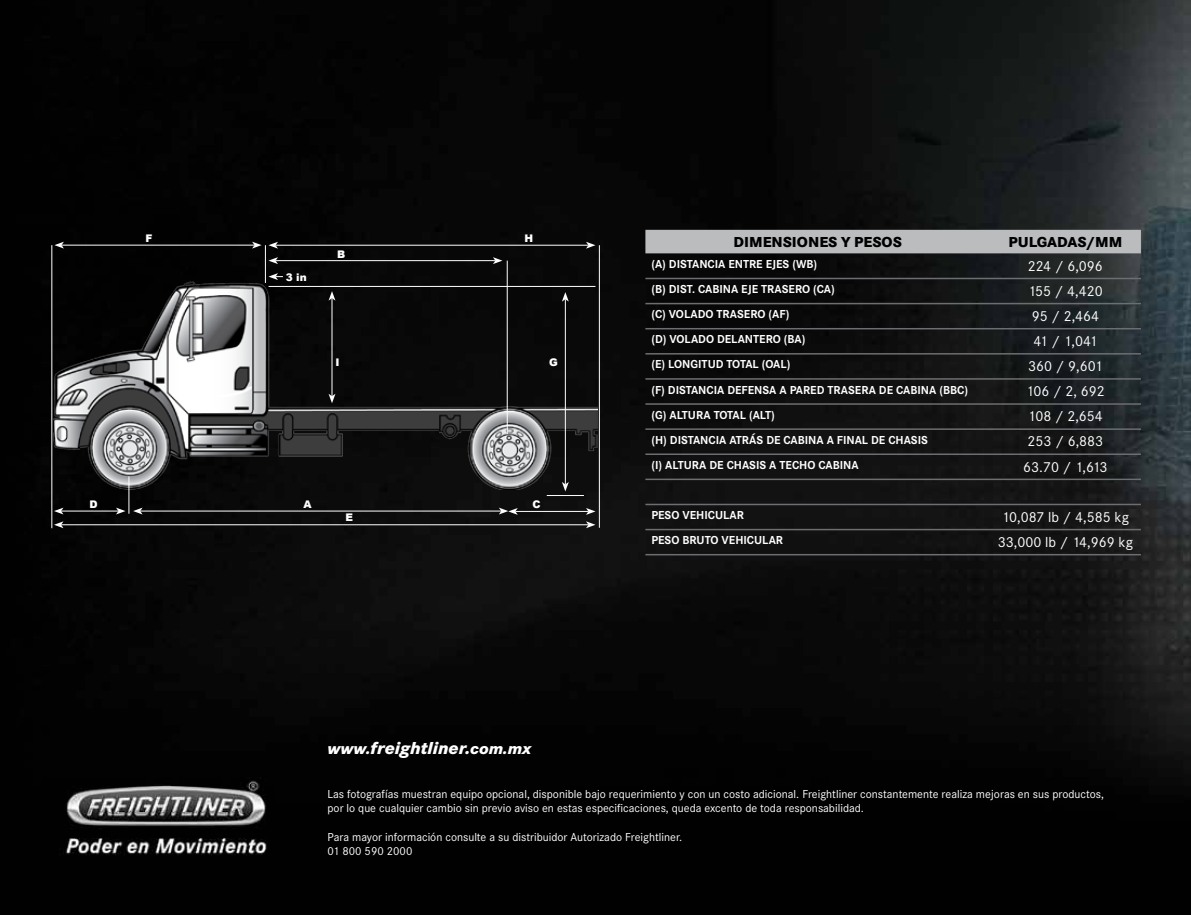
<style>
.page{position:relative;width:1191px;height:915px;background:#fff}
.page>*{position:absolute;margin:0;border:0;box-sizing:border-box;transform-origin:0 0}
.t1{font:italic 800 18px "Corporate S";color:#fff}
.t2{font:15px "Corporate S";color:#fff}
.t3{font:800 15px "Corporate S";color:#000}
.t4{font:12px/14.4px "Corporate S";color:#fff}
.t5{font:700 12px "Corporate S";color:#fff}
.t6{font:900 10.5px "Arial";color:#fff}
.s1{font-size:16.5px}
</style>
<div class="page">
<img style="left:0;top:0;width:1191px;height:914px">
<div style="left:645px;top:230px;width:496px;height:23px;background:#babcbe"></div>
<hr style="left:645px;top:277px;width:345px;height:2px;background:#6d6e71">
<hr style="left:990px;top:277px;width:151px;height:2px;background:#6d6e71">
<hr style="left:645px;top:303px;width:345px;height:1px;background:#6d6e71">
<hr style="left:990px;top:303px;width:151px;height:1px;background:#6d6e71">
<hr style="left:645px;top:328px;width:345px;height:1px;background:#6d6e71">
<hr style="left:990px;top:328px;width:151px;height:1px;background:#6d6e71">
<hr style="left:645px;top:353px;width:345px;height:1px;background:#6d6e71">
<hr style="left:990px;top:353px;width:151px;height:1px;background:#6d6e71">
<hr style="left:645px;top:378px;width:345px;height:1px;background:#6d6e71">
<hr style="left:990px;top:378px;width:151px;height:1px;background:#6d6e71">
<hr style="left:645px;top:403px;width:345px;height:1px;background:#6d6e71">
<hr style="left:990px;top:403px;width:151px;height:1px;background:#6d6e71">
<hr style="left:645px;top:428px;width:345px;height:2px;background:#6d6e71">
<hr style="left:990px;top:428px;width:151px;height:2px;background:#6d6e71">
<hr style="left:645px;top:453px;width:345px;height:2px;background:#6d6e71">
<hr style="left:990px;top:453px;width:151px;height:2px;background:#6d6e71">
<hr style="left:645px;top:528px;width:345px;height:2px;background:#6d6e71">
<hr style="left:990px;top:528px;width:151px;height:2px;background:#6d6e71">
<hr style="left:645px;top:553px;width:345px;height:2px;background:#6d6e71">
<hr style="left:990px;top:553px;width:151px;height:2px;background:#6d6e71">
<hr style="left:645px;top:478px;width:345px;height:2px;background:#6d6e71">
<hr style="left:990px;top:478px;width:151px;height:2px;background:#6d6e71">
<hr style="left:645px;top:503px;width:345px;height:2px;background:#6d6e71">
<hr style="left:990px;top:503px;width:151px;height:2px;background:#6d6e71">
<img style="left:53px;top:281px;width:544px;height:208px">
<hr style="left:61px;top:524px;width:527px;height:1px;background:#fff">
<svg style="left:54px;top:521px;width:9px;height:7px"></svg>
<svg style="left:586px;top:521px;width:9px;height:7px"></svg>
<hr style="left:62px;top:245px;width:192px;height:1px;background:#fff">
<svg style="left:54px;top:241px;width:10px;height:7px"></svg>
<svg style="left:252px;top:241px;width:9px;height:7px"></svg>
<svg style="left:268px;top:273px;width:15px;height:7px"></svg>
<hr style="left:275px;top:245px;width:313px;height:1px;background:#fff">
<svg style="left:268px;top:242px;width:10px;height:6px"></svg>
<svg style="left:586px;top:242px;width:9px;height:6px"></svg>
<hr style="left:275px;top:260px;width:220px;height:1px;background:#fff">
<svg style="left:268px;top:257px;width:10px;height:7px"></svg>
<svg style="left:493px;top:257px;width:9px;height:7px"></svg>
<hr style="left:268px;top:286px;width:327px;height:1px;background:#fff">
<hr style="left:507px;top:260px;width:1px;height:174px;background:#fff">
<hr style="left:599px;top:245px;width:1px;height:282px;background:#fff">
<hr style="left:51px;top:245px;width:1px;height:283px;background:#fff">
<hr style="left:265px;top:245px;width:1px;height:38px;background:#fff">
<hr style="left:129px;top:476px;width:1px;height:37px;background:#fff">
<hr style="left:547px;top:495px;width:37px;height:1px;background:#fff">
<hr style="left:140px;top:510px;width:361px;height:1px;background:#fff">
<svg style="left:133px;top:507px;width:10px;height:7px"></svg>
<hr style="left:61px;top:510px;width:57px;height:1px;background:#fff">
<svg style="left:54px;top:507px;width:9px;height:7px"></svg>
<svg style="left:116px;top:507px;width:9px;height:7px"></svg>
<hr style="left:515px;top:511px;width:73px;height:1px;background:#fff">
<svg style="left:499px;top:507px;width:19px;height:7px"></svg>
<svg style="left:586px;top:508px;width:9px;height:6px"></svg>
<hr style="left:565px;top:299px;width:1px;height:185px;background:#fff">
<svg style="left:562px;top:482px;width:7px;height:9px"></svg>
<svg style="left:562px;top:292px;width:7px;height:9px"></svg>
<hr style="left:332px;top:298px;width:1px;height:98px;background:#fff">
<svg style="left:328px;top:393px;width:7px;height:10px"></svg>
<svg style="left:328px;top:291px;width:7px;height:9px"></svg>
<p class="t6" style="left:146px;top:230px;width:9px">F</p>
<p class="t6" style="left:524px;top:230px;width:10px">H</p>
<p class="t6" style="left:286px;top:269px;width:22px">3 in</p>
<p class="t6" style="left:337px;top:246px;width:10px">B</p>
<p class="t6" style="left:335px;top:354px;width:6px">I</p>
<p class="t6" style="left:549px;top:354px;width:10px">G</p>
<p class="t6" style="left:89px;top:497px;width:10px">D</p>
<p class="t6" style="left:532px;top:496px;width:10px">C</p>
<p class="t6" style="left:303px;top:496px;width:10px">A</p>
<p class="t6" style="left:345px;top:509px;width:9px">E</p>
<h1 class="t1" style="left:327px;top:736px;width:205px"><span class="s1">www.</span>freightliner.<span class="s1">com.mx</span></h1>
<p class="t3" style="left:733px;top:233px;width:170px">DIMENSIONES Y PESOS</p>
<p class="t3" style="left:1008px;top:233px;width:115px">PULGADAS/MM</p>
<p class="t5" style="left:651px;top:257px;width:167px">(A) DISTANCIAENTREEJES (WB)</p>
<p class="t2" style="left:1028px;top:257px;width:76px">224 / 6,096</p>
<p class="t5" style="left:651px;top:282px;width:51px">(B) DIST. CAB</p>
<p class="t5" style="left:719px;top:282px;width:117px">INAEJE TRASERO (CA)</p>
<p class="t2" style="left:1028px;top:282px;width:76px">155 / 4,420</p>
<p class="t5" style="left:651px;top:307px;width:139px">(C) VOLADO TRASERO (AF)</p>
<p class="t2" style="left:1031px;top:307px;width:69px">95 / 2,464</p>
<p class="t5" style="left:651px;top:332px;width:155px">(D) VOLADO DELANTERO (BA)</p>
<p class="t2" style="left:1033px;top:332px;width:65px">41 / 1,041</p>
<p class="t5" style="left:651px;top:357px;width:140px">(E) LONGITUDTOTAL (OAL)</p>
<p class="t2" style="left:1028px;top:357px;width:76px">360 / 9,601</p>
<p class="t5" style="left:651px;top:382px;width:73px">(F) DISTANCIADEFE</p>
<p class="t5" style="left:754px;top:382px;width:21px">NSAA</p>
<p class="t5" style="left:789px;top:382px;width:85px">PARED TRASERADE</p>
<p class="t5" style="left:896px;top:382px;width:73px">CABINA (BBC)</p>
<p class="t2" style="left:1026px;top:382px;width:80px">106 / 2, 692</p>
<p class="t5" style="left:651px;top:407px;width:125px">(G) ALTURA TOTAL (ALT)</p>
<p class="t2" style="left:1028px;top:407px;width:76px">108 / 2,654</p>
<p class="t5" style="left:651px;top:433px;width:266px">(H) DISTANCIA ATRÁS DE CABINA A FINAL DE CHASIS</p>
<p class="t2" style="left:1027px;top:433px;width:77px">253 / 6,883</p>
<p class="t5" style="left:651px;top:458px;width:29px">(I) ALTUR</p>
<p class="t5" style="left:699px;top:458px;width:56px">A DE CHASIS</p>
<p class="t5" style="left:769px;top:458px;width:91px">A TECHOCABINA</p>
<p class="t2" style="left:1023px;top:458px;width:86px">63.70 / 1,613</p>
<p class="t5" style="left:651px;top:508px;width:60px">PESO VEHICUL</p>
<p class="t5" style="left:729px;top:508px;width:15px">AR</p>
<p class="t2" style="left:1002px;top:508px;width:129px">10,087 lb / 4,585 kg</p>
<p class="t5" style="left:651px;top:533px;width:45px">PESO BRUTO</p>
<p class="t5" style="left:721px;top:533px;width:29px">VEHICUL</p>
<p class="t5" style="left:768px;top:533px;width:15px">AR</p>
<p class="t2" style="left:997px;top:533px;width:137px">33,000 lb / 14,969 kg</p>
<p class="t4" style="left:327px;top:786px;width:778px">Las fotografías muestran equipo opcional, disponible bajo requerimiento y con un costo adicional. Freightliner constantemente realiza mejoras en sus productos, por lo que cualquier cambio sin previo aviso en estas especificaciones, queda excento de toda responsabilidad.</p>
<p class="t4" style="left:327px;top:829px;width:356px">Para mayor información consulte a su distribuidor Autorizado Freightliner.<br>01 800 590 2000</p>
</div>
